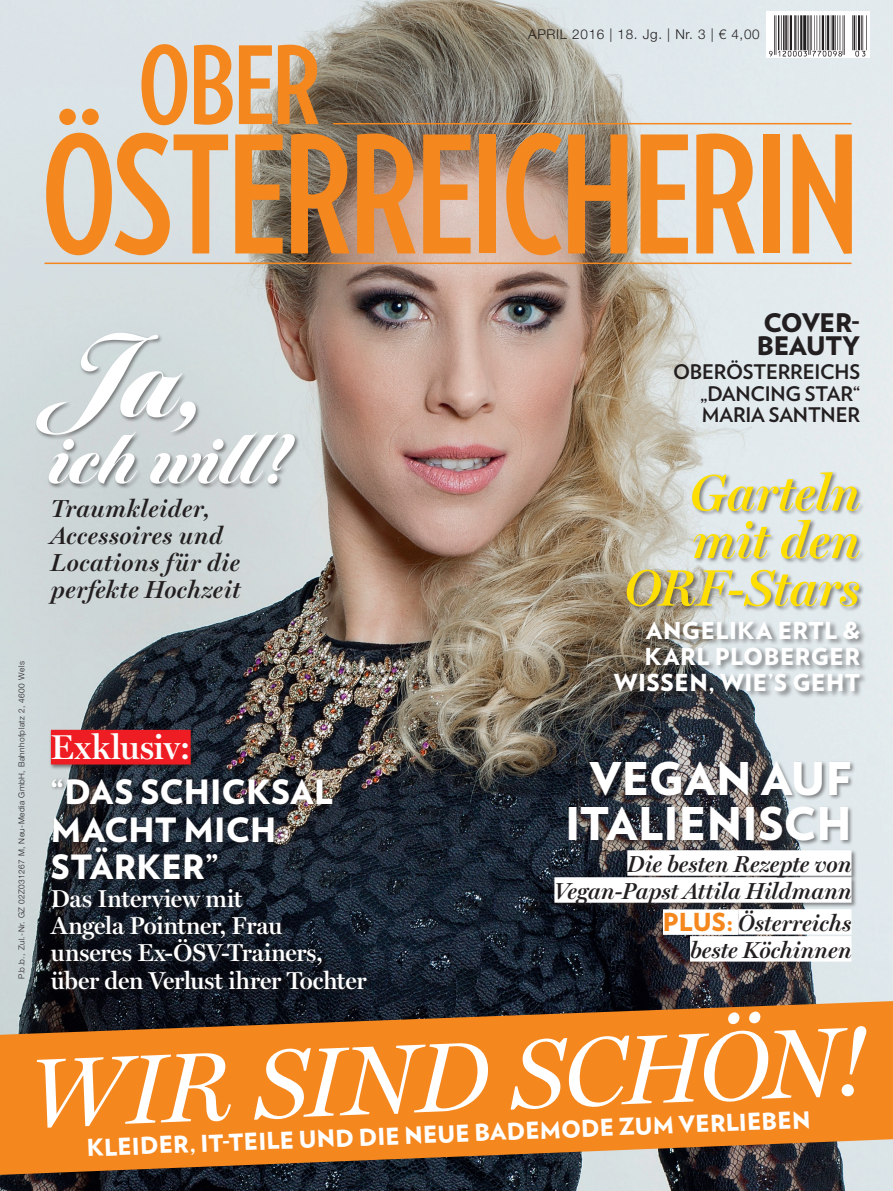
<style>
.page{position:relative;width:893px;height:1191px;background:#fff}
.page>*{position:absolute;margin:0;border:0;box-sizing:border-box;transform-origin:0 0}
.t1{font:700 162.3px "Verlag Compressed";letter-spacing:-.02em;color:#f5871f}
.t2{font:900 120px "Tangier";color:#fff}
.t3{font:700 107.4px "Verlag Compressed";color:#f5871f;scale:1.05 1}
.t4{font:italic 98.55px "Miller Display";color:#fff}
.t5{font:900 79.95px "Tangier";letter-spacing:.015em;color:#fff}
.t6{font:italic 600 51.45px/47.5px "Miller Display";letter-spacing:-.01em;color:#ffdf01;text-align:right}
.t7{font:900 45px/45px "Verlag";letter-spacing:.005em;color:#fff;text-align:center}
.t8{font:600 34.65px "Miller Display";letter-spacing:.005em;color:#fff}
.t9{font:900 33.45px/37.5px "Verlag";letter-spacing:.005em;color:#fff}
.t10{font:900 25.5px/23px "Verlag";letter-spacing:-.01em;color:#231f20}
.t11{font:italic 600 24.75px/27px "Miller Display";letter-spacing:.02em;color:#231f20}
.t12{font:600 24.6px/27.3px "Miller Display";letter-spacing:-.005em;color:#fff}
.t13{font:900 23.4px/26px "Verlag";letter-spacing:.02em;color:#fff;text-align:right}
.t14{font:italic 600 23.25px/27px "Miller Display";color:#231f20;text-align:right}
.t15{font:900 23.25px "Verlag";color:#fff}
.t16{font:700 20.1px/21.5px "Verlag";letter-spacing:-.01em;color:#231f20;text-align:justify}
.t17{font:300 13.5px "Helvetica Neue LT Pro";letter-spacing:.05em;color:#231f20}
.t18{font:300 8.25px "Helvetica Neue LT Pro";letter-spacing:.05em;color:#231f20}
.s1{font-family:"Verlag";font-weight:900;font-style:normal;font-size:24.75px;color:#f5871f}
</style>
<div class="page">
<img style="left:0;top:0;width:893px;height:1191px">
<svg style="left:0;top:1001px;width:893px;height:173px;fill:#f5871f"></svg>
<img style="left:767px;top:12px;width:102px;height:46px">
<div style="left:553px;top:848px;width:304px;height:62px;background:#231f20;opacity:.5"></div>
<div style="left:627px;top:850px;width:224px;height:25px;background:#fff"></div>
<div style="left:554px;top:877px;width:297px;height:25px;background:#fff"></div>
<div style="left:625px;top:471px;width:240px;height:141px;background:#231f20;opacity:.5"></div>
<div style="left:567px;top:759px;width:289px;height:86px;background:#231f20;opacity:.5"></div>
<div style="left:35px;top:331px;width:265px;height:158px;background:#231f20;opacity:.52"></div>
<hr style="left:333px;top:123px;width:518px;height:1px;background:#f5871f">
<hr style="left:45px;top:262px;width:806px;height:2px;background:#f5871f">
<div style="left:612px;top:619px;width:255px;height:82px;background:#231f20;opacity:.5"></div>
<div style="left:50px;top:777px;width:287px;height:107px;background:#231f20;opacity:.5"></div>
<div style="left:49px;top:887px;width:323px;height:107px;background:#231f20;opacity:.5"></div>
<div style="left:49px;top:728px;width:147px;height:42px;background:#231f20;opacity:.5"></div>
<div style="left:51px;top:730px;width:140px;height:34px;background:#ee1d23"></div>
<div style="left:663px;top:909px;width:75px;height:26px;background:#fff"></div>
<div style="left:738px;top:909px;width:113px;height:25px;background:#fff"></div>
<div style="left:690px;top:936px;width:161px;height:25px;background:#fff"></div>
<p class="t17" style="left:528px;top:26px;width:233px">April 2016 | 18. Jg. | Nr. 3 | € 4,00</p>
<h3 class="t3" style="left:138px;top:9px;width:175px">OBER</h3>
<h1 class="t1" style="left:41px;top:80px;width:820px">ÖSTERREICHERIN</h1>
<p class="t18" style="left:16px;top:978px;width:319px;rotate:-90deg">P.b.b., Zul.-Nr. GZ 02Z031267 M, Neu-Media GmbH, Bahnhofplatz 2, 4600 Wels</p>
<h2 class="t2" style="left:51px;top:309px;width:156px">Ja,</h2>
<h3 class="t5" style="left:51px;top:411px;width:241px">ich will!</h3>
<p class="t11" style="left:51px;top:496px;width:191px">Traumkleider,<br>Accessoires und<br>Locations für die perfekte Hochzeit</p>
<h3 class="t8" style="left:51px;top:727px;width:141px">Exklusiv:</h3>
<h3 class="t9" style="left:51px;top:771px;width:284px">“DAS SCHICKSAL<br>MACHT MICH<br>STÄRKER”</h3>
<p class="t12" style="left:51px;top:885px;width:317px">Das Interview mit<br>Angela Pointner, Frau unseres Ex-ÖSV-Trainers, über den Verlust ihrer Tochter</p>
<p class="t10" style="left:757px;top:310px;width:105px">COVER-<br>BEAUTY</p>
<p class="t16" style="left:700px;top:360px;width:161px;text-indent:-27px">OBERÖSTERREICHS „DANCING STAR“ MARIA SANTNER</p>
<h3 class="t6" style="left:624px;top:470px;width:237px">Garteln mit den<br>ORF-Stars</h3>
<p class="t13" style="left:614px;top:616px;width:248px">ANGELIKA ERTL &amp;<br>KARL PLOBERGER<br>WISSEN, WIE’S GEHT</p>
<h3 class="t7" style="left:565px;top:753px;width:288px">VEGAN AUF<br>ITALIENISCH</h3>
<p class="t14" style="left:554px;top:851px;width:299px">Die besten Rezepte von<br>Vegan-Papst Attila Hildmann</p>
<p class="t14" style="left:663px;top:910px;width:190px"><span class="s1">PLUS:</span> Österreichs beste Köchinnen</p>
<h3 class="t4" style="left:29px;top:1035px;width:841px;rotate:-2deg">Wir sind schön!</h3>
<p class="t15" style="left:86px;top:1127px;width:725px;rotate:-2deg">KLEIDER, IT-TEILE UND DIE NEUE BADEMODE ZUM VERLIEB EN</p>
</div>
